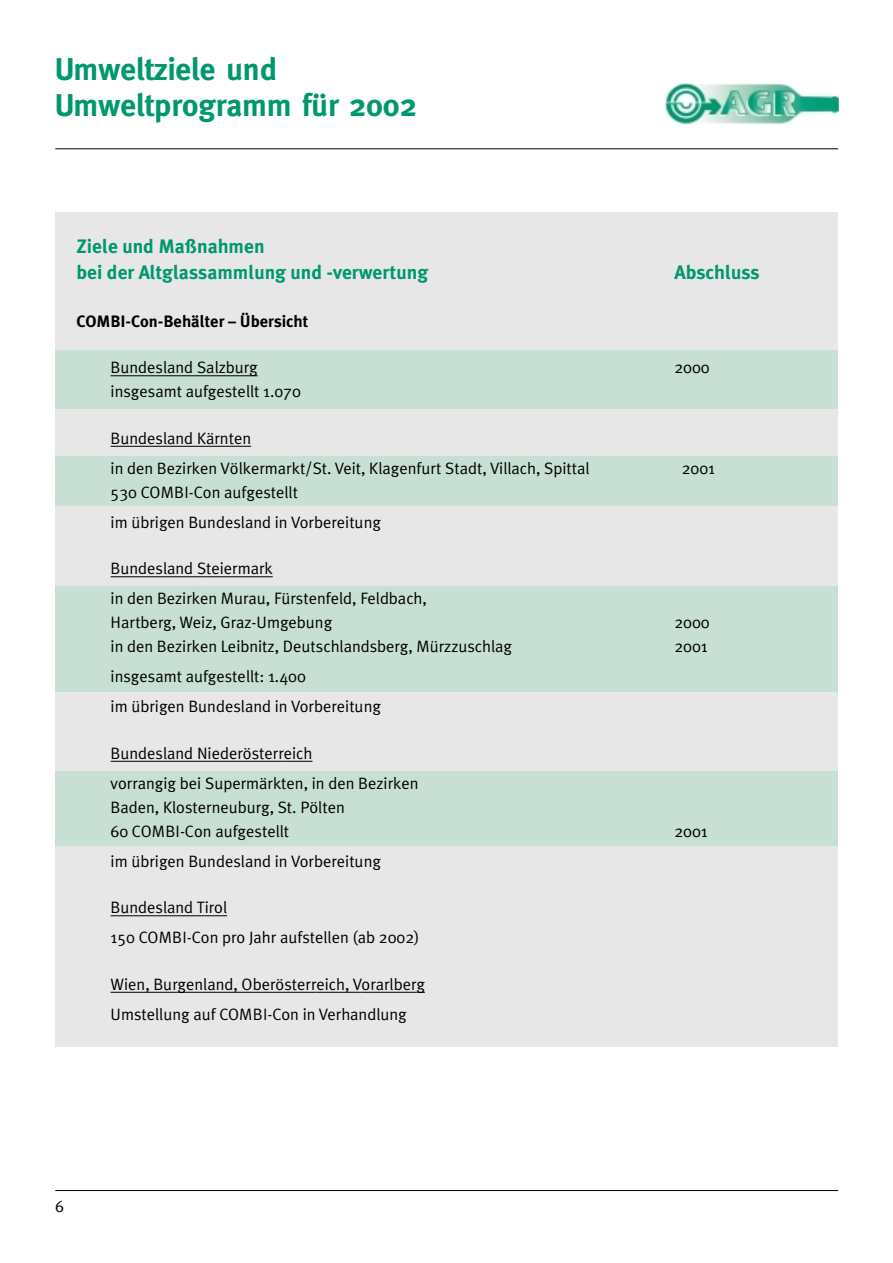
<style>
.page{position:relative;width:893px;height:1263px;background:#fff}
.page>*{position:absolute;margin:0;border:0;box-sizing:border-box;transform-origin:0 0}
.t1{font:700 31.5px/36px "Meta";color:#00976f}
.t2{font:700 19.5px/25.5px "Meta Plus";color:#00976f}
.t3{font:16.5px/30px "Meta Plus Normal";color:#000}
.t4{font:700 16.5px "Meta Plus";color:#000}
.t5{font:16.5px "Meta";color:#000}
</style>
<div class="page">
<div style="left:55px;top:213px;width:783px;height:834px;background:#e7e7e7"></div>
<div style="left:55px;top:350px;width:783px;height:58px;background:#c7e0d3"></div>
<div style="left:55px;top:456px;width:783px;height:50px;background:#c7e0d3"></div>
<div style="left:55px;top:586px;width:783px;height:106px;background:#c7e0d3"></div>
<div style="left:55px;top:771px;width:783px;height:75px;background:#c7e0d3"></div>
<img style="left:665px;top:83px;width:173px;height:41px">
<hr style="left:55px;top:148px;width:783px;height:1px;background:#000">
<hr style="left:55px;top:1190px;width:783px;height:1px;background:#000">
<hr style="left:111px;top:376px;width:138px;height:1px;background:#000">
<hr style="left:111px;top:446px;width:140px;height:1px;background:#000">
<hr style="left:111px;top:577px;width:95px;height:1px;background:#000">
<hr style="left:206px;top:577px;width:67px;height:1px;background:#000">
<hr style="left:111px;top:761px;width:173px;height:1px;background:#000">
<svg style="left:284px;top:761px;width:28px;height:1px"></svg>
<hr style="left:111px;top:916px;width:86px;height:1px;background:#000">
<svg style="left:197px;top:916px;width:30px;height:1px"></svg>
<svg style="left:111px;top:992px;width:13px;height:1px"></svg>
<hr style="left:124px;top:992px;width:54px;height:1px;background:#000">
<hr style="left:178px;top:992px;width:138px;height:1px;background:#000">
<hr style="left:316px;top:992px;width:37px;height:1px;background:#000">
<svg style="left:353px;top:992px;width:23px;height:1px"></svg>
<hr style="left:376px;top:992px;width:40px;height:1px;background:#000">
<h1 class="t1" style="left:55px;top:54px;width:363px">Umweltziele und<br>Umweltprogramm für 2002</h1>
<p class="t2" style="left:77px;top:235px;width:353px">Ziele und Maßnahmen<br>bei der Altglassammlung und -verwertung</p>
<p class="t2" style="left:674px;top:261px;width:87px">Abschluss</p>
<p class="t4" style="left:77px;top:315px;width:233px">COMBI-Con-Behälter – Übersicht</p>
<p class="t3" style="left:111px;top:354px;width:149px">Bundesland Salzburg</p>
<p class="t3" style="left:674px;top:354px;width:37px">2000</p>
<p class="t3" style="left:111px;top:378px;width:192px">insgesamt aufgestellt 1.070</p>
<p class="t3" style="left:111px;top:424px;width:480px">Bundesland Kärnten<br>in den Bezirken Völkermarkt/St. Veit, Klagenfurt Stadt, Villach, Spittal</p>
<p class="t3" style="left:681px;top:454px;width:35px">2001</p>
<p class="t3" style="left:111px;top:478px;width:272px">530 COMBI-Con aufgestellt<br>im übrigen Bundesland in Vorbereitung</p>
<p class="t3" style="left:111px;top:555px;width:318px">Bundesland Steiermark<br>in den Bezirken Murau, Fürstenfeld, Feldbach,</p>
<p class="t3" style="left:111px;top:609px;width:223px">Hartberg, Weiz, Graz-Umgebung</p>
<p class="t3" style="left:674px;top:609px;width:37px">2000</p>
<p class="t3" style="left:111px;top:633px;width:403px">in den Bezirken Leibnitz, Deutschlandsberg, Mürzzuschlag</p>
<p class="t3" style="left:674px;top:633px;width:35px">2001</p>
<p class="t3" style="left:111px;top:663px;width:272px">insgesamt aufgestellt: 1.400<br>im übrigen Bundesland in Vorbereitung</p>
<p class="t3" style="left:111px;top:739px;width:309px">Bundesland Niederösterreich<br>vorrangig bei Supermärkten, in den Bezirken</p>
<p class="t3" style="left:111px;top:796px;width:236px;line-height:24px">Baden, Klosterneuburg, St. Pölten<br>60 COMBI-Con aufgestellt</p>
<p class="t3" style="left:674px;top:817px;width:35px">2001</p>
<p class="t3" style="left:111px;top:847px;width:272px">im übrigen Bundesland in Vorbereitung</p>
<p class="t3" style="left:111px;top:894px;width:310px">Bundesland Tirol<br>150 COMBI-Con pro Jahr aufstellen (ab 2002)</p>
<p class="t3" style="left:111px;top:970px;width:316px">Wien, Burgenland, Oberösterreich, Vorarlberg<br>Umstellung auf COMBI-Con in Verhandlung</p>
<p class="t5" style="left:55px;top:1200px;width:10px">6</p>
</div>
